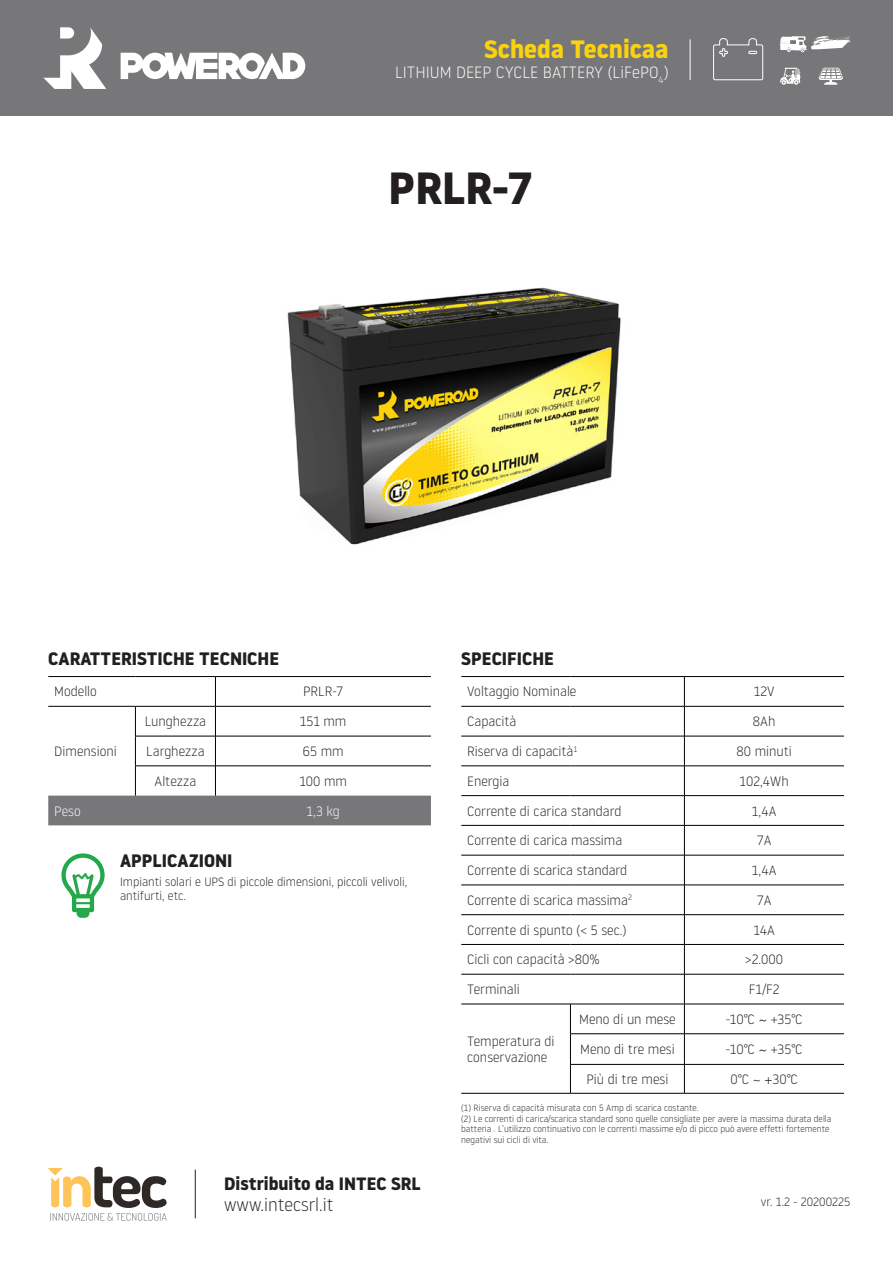
<style>
.page{position:relative;width:893px;height:1263px;background:#fff}
.page>*{position:absolute;margin:0;border:0;box-sizing:border-box;transform-origin:0 0}
.t1{font:700 45px "Noway";color:#231f20}
.t2{font:700 25.05px "Noway";color:#fad20e}
.t3{font:700 18px "Noway";color:#231f20}
.t4{font:700 17.85px "Noway";color:#231f20}
.t5{font:300 17.85px "Noway";color:#231f20}
.t6{font:300 16.35px "Noway";color:#fff}
.t7{font:300 13.5px/16.2px "Noway";color:#231f20}
.t8{font:300 13.5px "Noway";color:#fff}
.t9{font:300 12px/14.4px "Noway";color:#231f20}
.t10{font:300 9px/10.8px "Noway";color:#231f20}
.s1{font-family:"Helvetica"}
.s2{font-family:"Helvetica Neue LT"}
</style>
<div class="page">
<hr style="left:195px;top:1170px;width:1px;height:48px;background:#231f20">
<svg style="left:48px;top:1167px;width:119px;height:54px"></svg>
<img style="left:287px;top:287px;width:334px;height:258px">
<div style="left:48px;top:796px;width:383px;height:29px;background:#77777a"></div>
<hr style="left:48px;top:676px;width:87px;height:1px;background:#000">
<hr style="left:135px;top:676px;width:80px;height:1px;background:#000">
<hr style="left:215px;top:676px;width:216px;height:1px;background:#000">
<svg style="left:215px;top:677px;width:1px;height:29px"></svg>
<hr style="left:48px;top:706px;width:87px;height:1px;background:#000">
<hr style="left:135px;top:706px;width:80px;height:1px;background:#000">
<hr style="left:135px;top:706px;width:1px;height:30px;background:#000">
<hr style="left:215px;top:706px;width:216px;height:1px;background:#000">
<hr style="left:215px;top:706px;width:1px;height:30px;background:#000">
<hr style="left:135px;top:736px;width:80px;height:1px;background:#000">
<hr style="left:135px;top:736px;width:1px;height:30px;background:#000">
<hr style="left:215px;top:736px;width:216px;height:1px;background:#000">
<hr style="left:215px;top:736px;width:1px;height:30px;background:#000">
<hr style="left:135px;top:765px;width:80px;height:1px;background:#000">
<hr style="left:135px;top:766px;width:1px;height:30px;background:#000">
<hr style="left:215px;top:765px;width:216px;height:1px;background:#000">
<hr style="left:215px;top:766px;width:1px;height:30px;background:#000">
<hr style="left:461px;top:676px;width:109px;height:1px;background:#000">
<hr style="left:570px;top:676px;width:114px;height:1px;background:#000">
<hr style="left:684px;top:676px;width:160px;height:1px;background:#000">
<svg style="left:684px;top:677px;width:1px;height:29px"></svg>
<hr style="left:684px;top:706px;width:1px;height:30px;background:#000">
<hr style="left:684px;top:736px;width:1px;height:30px;background:#000">
<svg style="left:684px;top:766px;width:1px;height:59px"></svg>
<hr style="left:684px;top:825px;width:1px;height:30px;background:#000">
<hr style="left:684px;top:855px;width:1px;height:30px;background:#000">
<svg style="left:684px;top:886px;width:1px;height:88px"></svg>
<hr style="left:684px;top:974px;width:1px;height:30px;background:#000">
<hr style="left:461px;top:706px;width:109px;height:1px;background:#000">
<hr style="left:570px;top:706px;width:114px;height:1px;background:#000">
<hr style="left:461px;top:736px;width:109px;height:1px;background:#000">
<hr style="left:570px;top:736px;width:114px;height:1px;background:#000">
<hr style="left:461px;top:765px;width:109px;height:1px;background:#000">
<hr style="left:570px;top:765px;width:114px;height:1px;background:#000">
<hr style="left:461px;top:795px;width:109px;height:1px;background:#000">
<hr style="left:570px;top:795px;width:114px;height:1px;background:#000">
<hr style="left:461px;top:825px;width:109px;height:1px;background:#000">
<hr style="left:570px;top:825px;width:114px;height:1px;background:#000">
<hr style="left:461px;top:855px;width:109px;height:1px;background:#000">
<hr style="left:570px;top:855px;width:114px;height:1px;background:#000">
<hr style="left:461px;top:885px;width:109px;height:1px;background:#000">
<hr style="left:570px;top:885px;width:114px;height:1px;background:#000">
<hr style="left:461px;top:914px;width:109px;height:1px;background:#000">
<hr style="left:570px;top:914px;width:114px;height:1px;background:#000">
<hr style="left:461px;top:944px;width:109px;height:1px;background:#000">
<hr style="left:570px;top:944px;width:114px;height:1px;background:#000">
<hr style="left:461px;top:974px;width:109px;height:1px;background:#000">
<hr style="left:570px;top:974px;width:114px;height:1px;background:#000">
<hr style="left:461px;top:1004px;width:109px;height:1px;background:#000">
<hr style="left:684px;top:706px;width:160px;height:1px;background:#000">
<hr style="left:684px;top:736px;width:160px;height:1px;background:#000">
<hr style="left:684px;top:765px;width:160px;height:1px;background:#000">
<hr style="left:684px;top:795px;width:160px;height:1px;background:#000">
<hr style="left:684px;top:825px;width:160px;height:1px;background:#000">
<hr style="left:684px;top:855px;width:160px;height:1px;background:#000">
<hr style="left:684px;top:885px;width:160px;height:1px;background:#000">
<hr style="left:684px;top:914px;width:160px;height:1px;background:#000">
<hr style="left:684px;top:944px;width:160px;height:1px;background:#000">
<hr style="left:684px;top:974px;width:160px;height:1px;background:#000">
<hr style="left:570px;top:1004px;width:114px;height:1px;background:#000">
<svg style="left:570px;top:1004px;width:1px;height:29px"></svg>
<hr style="left:684px;top:1004px;width:160px;height:1px;background:#000">
<svg style="left:684px;top:1004px;width:1px;height:29px"></svg>
<hr style="left:570px;top:1033px;width:114px;height:1px;background:#000">
<hr style="left:570px;top:1034px;width:1px;height:30px;background:#000">
<hr style="left:684px;top:1033px;width:160px;height:1px;background:#000">
<hr style="left:684px;top:1034px;width:1px;height:30px;background:#000">
<hr style="left:570px;top:1064px;width:114px;height:1px;background:#000">
<svg style="left:570px;top:1064px;width:1px;height:29px"></svg>
<hr style="left:684px;top:1064px;width:160px;height:1px;background:#000">
<svg style="left:684px;top:1064px;width:1px;height:29px"></svg>
<hr style="left:461px;top:1093px;width:109px;height:1px;background:#000">
<hr style="left:570px;top:1093px;width:114px;height:1px;background:#000">
<hr style="left:684px;top:1093px;width:160px;height:1px;background:#000">
<div style="left:0;top:0;width:893px;height:116px;background:#77777a"></div>
<svg style="left:43px;top:27px;width:63px;height:62px"></svg>
<svg style="left:121px;top:53px;width:184px;height:26px"></svg>
<hr style="left:690px;top:39px;width:1px;height:41px;background:#fff">
<svg style="left:713px;top:38px;width:50px;height:42px"></svg>
<svg style="left:780px;top:36px;width:71px;height:16px"></svg>
<svg style="left:818px;top:68px;width:25px;height:17px"></svg>
<svg style="left:780px;top:68px;width:20px;height:17px"></svg>
<svg style="left:61px;top:853px;width:44px;height:65px"></svg>
<p class="t2" style="left:484px;top:35px;width:186px">Scheda Tecnicaa</p>
<p class="t6" style="left:395px;top:61px;width:275px">LITHIUM DEEP CYCLE BATTERY (LiFePO<sub>4</sub>)</p>
<p class="t1" style="left:389px;top:162px;width:146px">PRLR-7</p>
<p class="t3" style="left:48px;top:649px;width:232px">CARATTERISTICHE TECNICHE</p>
<p class="t7" style="left:54px;top:683px;width:44px">Modello</p>
<p class="t7" style="left:303px;top:683px;width:42px">PRLR-7</p>
<p class="t7" style="left:54px;top:742px;width:64px">Dimensioni</p>
<p class="t7" style="left:145px;top:713px;width:63px">Lunghezza</p>
<p class="t7" style="left:300px;top:713px;width:48px">151 mm</p>
<p class="t7" style="left:146px;top:742px;width:60px">Larghezza</p>
<p class="t7" style="left:303px;top:742px;width:43px">65 mm</p>
<p class="t7" style="left:155px;top:772px;width:43px">Altezza</p>
<p class="t7" style="left:299px;top:772px;width:49px">100 mm</p>
<p class="t8" style="left:54px;top:802px;width:28px">Peso</p>
<p class="t8" style="left:307px;top:802px;width:35px">1,3 kg</p>
<p class="t3" style="left:120px;top:850px;width:114px">APPLICAZIONI</p>
<p class="t9" style="left:120px;top:873px;width:289px">Impianti solari e UPS di piccole dimensioni, piccoli velivoli, antifurti, etc.</p>
<p class="t4" style="left:224px;top:1173px;width:198px">Distribuito da INTEC SRL</p>
<p class="t5" style="left:224px;top:1193px;width:111px">www.intecsrl.it</p>
<p class="t3" style="left:461px;top:649px;width:94px">SPECIFICHE</p>
<p class="t7" style="left:467px;top:683px;width:111px">Voltaggio Nominale</p>
<p class="t7" style="left:754px;top:683px;width:22px">12V</p>
<p class="t7" style="left:467px;top:713px;width:50px">Capacità</p>
<p class="t7" style="left:753px;top:713px;width:24px">8Ah</p>
<p class="t7" style="left:467px;top:742px;width:111px">Riserva di capacità<sup>1</sup></p>
<p class="t7" style="left:736px;top:742px;width:57px">80 minuti</p>
<p class="t7" style="left:467px;top:772px;width:44px">Energia</p>
<p class="t7" style="left:740px;top:772px;width:51px">102,4Wh</p>
<p class="t7" style="left:467px;top:802px;width:156px">Corrente di carica standard</p>
<p class="t7" style="left:752px;top:802px;width:26px">1,4A</p>
<p class="t7" style="left:467px;top:832px;width:157px">Corrente di carica massima</p>
<p class="t7" style="left:757px;top:832px;width:16px">7A</p>
<p class="t7" style="left:467px;top:861px;width:161px">Corrente di scarica standard</p>
<p class="t7" style="left:752px;top:861px;width:26px">1,4A</p>
<p class="t7" style="left:467px;top:891px;width:166px">Corrente di scarica massima<sup>2</sup></p>
<p class="t7" style="left:757px;top:891px;width:16px">7A</p>
<p class="t7" style="left:467px;top:921px;width:161px">Corrente di spunto (&lt; 5 sec.)</p>
<p class="t7" style="left:753px;top:921px;width:23px">14A</p>
<p class="t7" style="left:467px;top:951px;width:134px">Cicli con capacità &gt;80%</p>
<p class="t7" style="left:745px;top:951px;width:39px">&gt;2.000</p>
<p class="t7" style="left:467px;top:981px;width:54px">Terminali</p>
<p class="t7" style="left:749px;top:981px;width:33px">F1/F2</p>
<p class="t7" style="left:467px;top:1032px;width:89px">Temperatura di conservazione</p>
<p class="t7" style="left:579px;top:1010px;width:98px">Meno di un mese</p>
<p class="t7" style="left:726px;top:1010px;width:78px">-10°C <span class="s1">~</span> +35°C</p>
<p class="t7" style="left:580px;top:1040px;width:96px">Meno di tre mesi</p>
<p class="t7" style="left:726px;top:1040px;width:78px">-10°C <span class="s1">~</span> +35°C</p>
<p class="t7" style="left:586px;top:1070px;width:83px">Più di tre mesi</p>
<p class="t7" style="left:730px;top:1070px;width:69px">0°C <span class="s2">~ +</span>30°C</p>
<p class="t10" style="left:461px;top:1102px;width:239px">(1) Riserva di capacità misurata con 5 Amp di scarica costante.</p>
<p class="t10" style="left:461px;top:1113px;width:372px">(2) Le correnti di carica/scarica standard sono quelle consigliate per avere la massima durata della batteria . L’utilizzo continuativo con le correnti massime e/o di picco può avere effetti fortemente negativi sui cicli di vita.</p>
<p class="t9" style="left:761px;top:1194px;width:91px">vr. 1.2 - 20200225</p>
</div>
